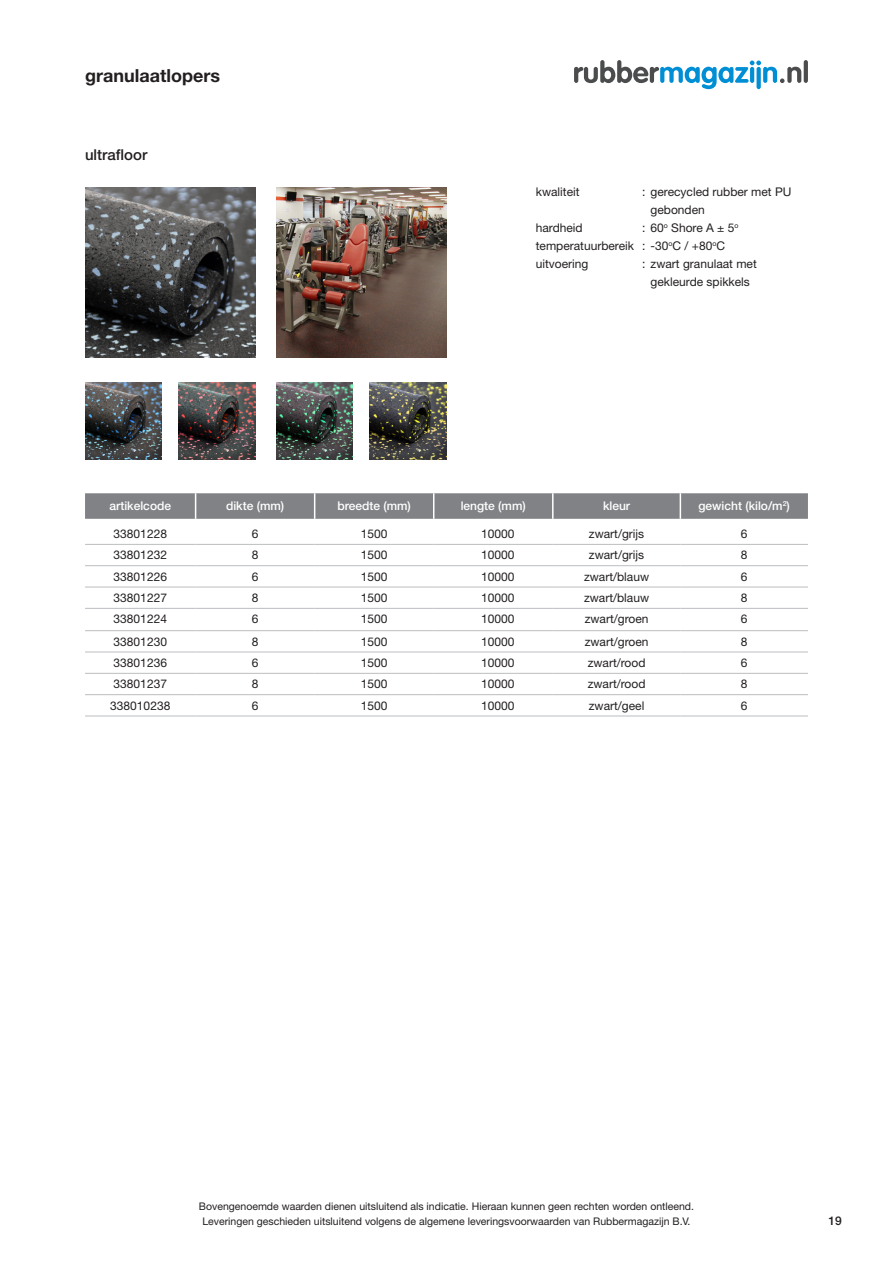
<style>
.page{position:relative;width:893px;height:1263px;background:#fff}
.page>*{position:absolute;margin:0;border:0;box-sizing:border-box;transform-origin:0 0}
.Gen-condition{font:700 18px "Helvetica Neue LT Std";color:#231f20}
.t1{font:500 15px "Helvetica Neue LT Std";color:#231f20}
.t2{font:12px "Helvetica Neue LT Std";color:#231f20}
.t3{font:500 12px "Helvetica Neue LT Std";color:#fff}
.t4{font:500 12px "Helvetica Neue LT Std";color:#231f20}
.t5{font:10.5px/15px "Helvetica Neue LT Std";color:#231f20;text-align:center}
</style>
<div class="page">
<svg style="left:574px;top:60px;width:227px;height:29px"></svg>
<hr style="left:804px;top:60px;width:4px;height:23px;background:#4b4c4d;border-radius:2px">
<img style="left:276px;top:383px;width:77px;height:76px">
<img style="left:179px;top:383px;width:76px;height:76px">
<img style="left:85px;top:383px;width:77px;height:76px">
<svg style="left:85px;top:493px;width:723px;height:26px;background:#838588"></svg>
<hr style="left:85px;top:544px;width:111px;height:1px;background:#bcbdc0">
<hr style="left:196px;top:544px;width:119px;height:1px;background:#bcbdc0">
<hr style="left:315px;top:544px;width:119px;height:1px;background:#bcbdc0">
<hr style="left:434px;top:544px;width:119px;height:1px;background:#bcbdc0">
<hr style="left:553px;top:544px;width:127px;height:1px;background:#bcbdc0">
<hr style="left:680px;top:544px;width:128px;height:1px;background:#bcbdc0">
<hr style="left:85px;top:565px;width:111px;height:1px;background:#bcbdc0">
<hr style="left:196px;top:565px;width:119px;height:1px;background:#bcbdc0">
<hr style="left:315px;top:565px;width:119px;height:1px;background:#bcbdc0">
<hr style="left:434px;top:565px;width:119px;height:1px;background:#bcbdc0">
<hr style="left:553px;top:565px;width:127px;height:1px;background:#bcbdc0">
<hr style="left:680px;top:565px;width:128px;height:1px;background:#bcbdc0">
<hr style="left:85px;top:587px;width:111px;height:1px;background:#bcbdc0">
<hr style="left:196px;top:587px;width:119px;height:1px;background:#bcbdc0">
<hr style="left:315px;top:587px;width:119px;height:1px;background:#bcbdc0">
<hr style="left:434px;top:587px;width:119px;height:1px;background:#bcbdc0">
<hr style="left:553px;top:587px;width:127px;height:1px;background:#bcbdc0">
<hr style="left:680px;top:587px;width:128px;height:1px;background:#bcbdc0">
<hr style="left:85px;top:608px;width:111px;height:1px;background:#bcbdc0">
<hr style="left:196px;top:608px;width:119px;height:1px;background:#bcbdc0">
<hr style="left:315px;top:608px;width:119px;height:1px;background:#bcbdc0">
<hr style="left:434px;top:608px;width:119px;height:1px;background:#bcbdc0">
<hr style="left:553px;top:608px;width:127px;height:1px;background:#bcbdc0">
<hr style="left:680px;top:608px;width:128px;height:1px;background:#bcbdc0">
<hr style="left:85px;top:630px;width:111px;height:1px;background:#bcbdc0">
<hr style="left:196px;top:630px;width:119px;height:1px;background:#bcbdc0">
<hr style="left:315px;top:630px;width:119px;height:1px;background:#bcbdc0">
<hr style="left:434px;top:630px;width:119px;height:1px;background:#bcbdc0">
<hr style="left:553px;top:630px;width:127px;height:1px;background:#bcbdc0">
<hr style="left:680px;top:630px;width:128px;height:1px;background:#bcbdc0">
<hr style="left:85px;top:652px;width:111px;height:1px;background:#bcbdc0">
<hr style="left:196px;top:652px;width:119px;height:1px;background:#bcbdc0">
<hr style="left:315px;top:652px;width:119px;height:1px;background:#bcbdc0">
<hr style="left:434px;top:652px;width:119px;height:1px;background:#bcbdc0">
<hr style="left:553px;top:652px;width:127px;height:1px;background:#bcbdc0">
<hr style="left:680px;top:652px;width:128px;height:1px;background:#bcbdc0">
<hr style="left:85px;top:673px;width:111px;height:1px;background:#bcbdc0">
<hr style="left:196px;top:673px;width:119px;height:1px;background:#bcbdc0">
<hr style="left:315px;top:673px;width:119px;height:1px;background:#bcbdc0">
<hr style="left:434px;top:673px;width:119px;height:1px;background:#bcbdc0">
<hr style="left:553px;top:673px;width:127px;height:1px;background:#bcbdc0">
<hr style="left:680px;top:673px;width:128px;height:1px;background:#bcbdc0">
<hr style="left:85px;top:694px;width:111px;height:1px;background:#bcbdc0">
<hr style="left:196px;top:694px;width:119px;height:1px;background:#bcbdc0">
<hr style="left:315px;top:694px;width:119px;height:1px;background:#bcbdc0">
<hr style="left:434px;top:694px;width:119px;height:1px;background:#bcbdc0">
<hr style="left:553px;top:694px;width:127px;height:1px;background:#bcbdc0">
<hr style="left:680px;top:694px;width:128px;height:1px;background:#bcbdc0">
<hr style="left:85px;top:716px;width:111px;height:1px;background:#bcbdc0">
<hr style="left:196px;top:716px;width:119px;height:1px;background:#bcbdc0">
<hr style="left:315px;top:716px;width:119px;height:1px;background:#bcbdc0">
<hr style="left:434px;top:716px;width:119px;height:1px;background:#bcbdc0">
<hr style="left:553px;top:716px;width:127px;height:1px;background:#bcbdc0">
<hr style="left:680px;top:716px;width:128px;height:1px;background:#bcbdc0">
<img style="left:276px;top:187px;width:170px;height:171px">
<img style="left:85px;top:187px;width:170px;height:170px">
<img style="left:370px;top:383px;width:76px;height:76px">
<p class="Gen-condition" style="left:85px;top:65px;width:136px">granulaatlopers</p>
<p class="t1" style="left:85px;top:145px;width:64px">ultrafloor</p>
<p class="t2" style="left:536px;top:184px;width:45px">kwaliteit</p>
<p class="t2" style="left:642px;top:184px;width:151px">: gerecycled rubber met PU</p>
<p class="t2" style="left:651px;top:202px;width:56px">gebonden</p>
<p class="t2" style="left:536px;top:220px;width:48px">hardheid</p>
<p class="t2" style="left:642px;top:220px;width:98px">: 60<sup>o</sup> Shore A ± 5<sup>o</sup></p>
<p class="t2" style="left:536px;top:238px;width:191px">temperatuurbereik : -30<sup>o</sup>C / +80<sup>o</sup>C</p>
<p class="t2" style="left:536px;top:256px;width:54px">uitvoering</p>
<p class="t2" style="left:642px;top:256px;width:116px">: zwart granulaat met</p>
<p class="t2" style="left:651px;top:274px;width:101px">gekleurde spikkels</p>
<p class="t3" style="left:110px;top:499px;width:63px">artikelcode</p>
<p class="t3" style="left:226px;top:499px;width:60px">dikte (mm)</p>
<p class="t3" style="left:337px;top:499px;width:75px">breedte (mm)</p>
<p class="t3" style="left:461px;top:499px;width:67px">lengte (mm)</p>
<p class="t3" style="left:603px;top:499px;width:29px">kleur</p>
<p class="t3" style="left:698px;top:499px;width:93px">gewicht (kilo/m<sup>2</sup>)</p>
<p class="t2" style="left:114px;top:527px;width:55px">33801228</p>
<p class="t2" style="left:252px;top:527px;width:8px">6</p>
<p class="t2" style="left:361px;top:527px;width:28px">1500</p>
<p class="t2" style="left:481px;top:527px;width:35px">10000</p>
<p class="t2" style="left:589px;top:527px;width:57px">zwart/grijs</p>
<p class="t2" style="left:741px;top:527px;width:8px">6</p>
<p class="t2" style="left:114px;top:548px;width:55px">33801232</p>
<p class="t2" style="left:252px;top:548px;width:8px">8</p>
<p class="t2" style="left:361px;top:548px;width:28px">1500</p>
<p class="t2" style="left:481px;top:548px;width:35px">10000</p>
<p class="t2" style="left:589px;top:548px;width:57px">zwart/grijs</p>
<p class="t2" style="left:741px;top:548px;width:8px">8</p>
<p class="t2" style="left:114px;top:569px;width:55px">33801226</p>
<p class="t2" style="left:252px;top:569px;width:8px">6</p>
<p class="t2" style="left:361px;top:569px;width:28px">1500</p>
<p class="t2" style="left:481px;top:569px;width:35px">10000</p>
<p class="t2" style="left:584px;top:569px;width:67px">zwart/blauw</p>
<p class="t2" style="left:741px;top:569px;width:8px">6</p>
<p class="t2" style="left:114px;top:590px;width:55px">33801227</p>
<p class="t2" style="left:252px;top:590px;width:8px">8</p>
<p class="t2" style="left:361px;top:590px;width:28px">1500</p>
<p class="t2" style="left:481px;top:590px;width:35px">10000</p>
<p class="t2" style="left:584px;top:590px;width:67px">zwart/blauw</p>
<p class="t2" style="left:741px;top:590px;width:8px">8</p>
<p class="t2" style="left:114px;top:612px;width:55px">33801224</p>
<p class="t2" style="left:252px;top:612px;width:8px">6</p>
<p class="t2" style="left:361px;top:612px;width:28px">1500</p>
<p class="t2" style="left:481px;top:612px;width:35px">10000</p>
<p class="t2" style="left:585px;top:612px;width:65px">zwart/groen</p>
<p class="t2" style="left:741px;top:612px;width:8px">6</p>
<p class="t2" style="left:114px;top:634px;width:55px">33801230</p>
<p class="t2" style="left:252px;top:634px;width:8px">8</p>
<p class="t2" style="left:361px;top:634px;width:28px">1500</p>
<p class="t2" style="left:481px;top:634px;width:35px">10000</p>
<p class="t2" style="left:585px;top:634px;width:65px">zwart/groen</p>
<p class="t2" style="left:741px;top:634px;width:8px">8</p>
<p class="t2" style="left:114px;top:655px;width:55px">33801236</p>
<p class="t2" style="left:252px;top:655px;width:8px">6</p>
<p class="t2" style="left:361px;top:655px;width:28px">1500</p>
<p class="t2" style="left:481px;top:655px;width:35px">10000</p>
<p class="t2" style="left:588px;top:655px;width:59px">zwart/rood</p>
<p class="t2" style="left:741px;top:655px;width:8px">6</p>
<p class="t2" style="left:114px;top:677px;width:55px">33801237</p>
<p class="t2" style="left:252px;top:677px;width:8px">8</p>
<p class="t2" style="left:361px;top:677px;width:28px">1500</p>
<p class="t2" style="left:481px;top:677px;width:35px">10000</p>
<p class="t2" style="left:588px;top:677px;width:59px">zwart/rood</p>
<p class="t2" style="left:741px;top:677px;width:8px">8</p>
<p class="t2" style="left:110px;top:698px;width:62px">338010238</p>
<p class="t2" style="left:252px;top:698px;width:8px">6</p>
<p class="t2" style="left:361px;top:698px;width:28px">1500</p>
<p class="t2" style="left:481px;top:698px;width:35px">10000</p>
<p class="t2" style="left:589px;top:698px;width:57px">zwart/geel</p>
<p class="t2" style="left:741px;top:698px;width:8px">6</p>
<p class="t5" style="left:199px;top:1198px;width:497px">Bovengenoemde waarden dienen uitsluitend als indicatie. Hieraan kunnen geen rechten worden ontleend.<br>Leveringen geschieden uitsluitend volgens de algemene leveringsvoorwaarden van Rubbermagazijn B.V.</p>
<p class="t4" style="left:829px;top:1213px;width:15px">19</p>
</div>
